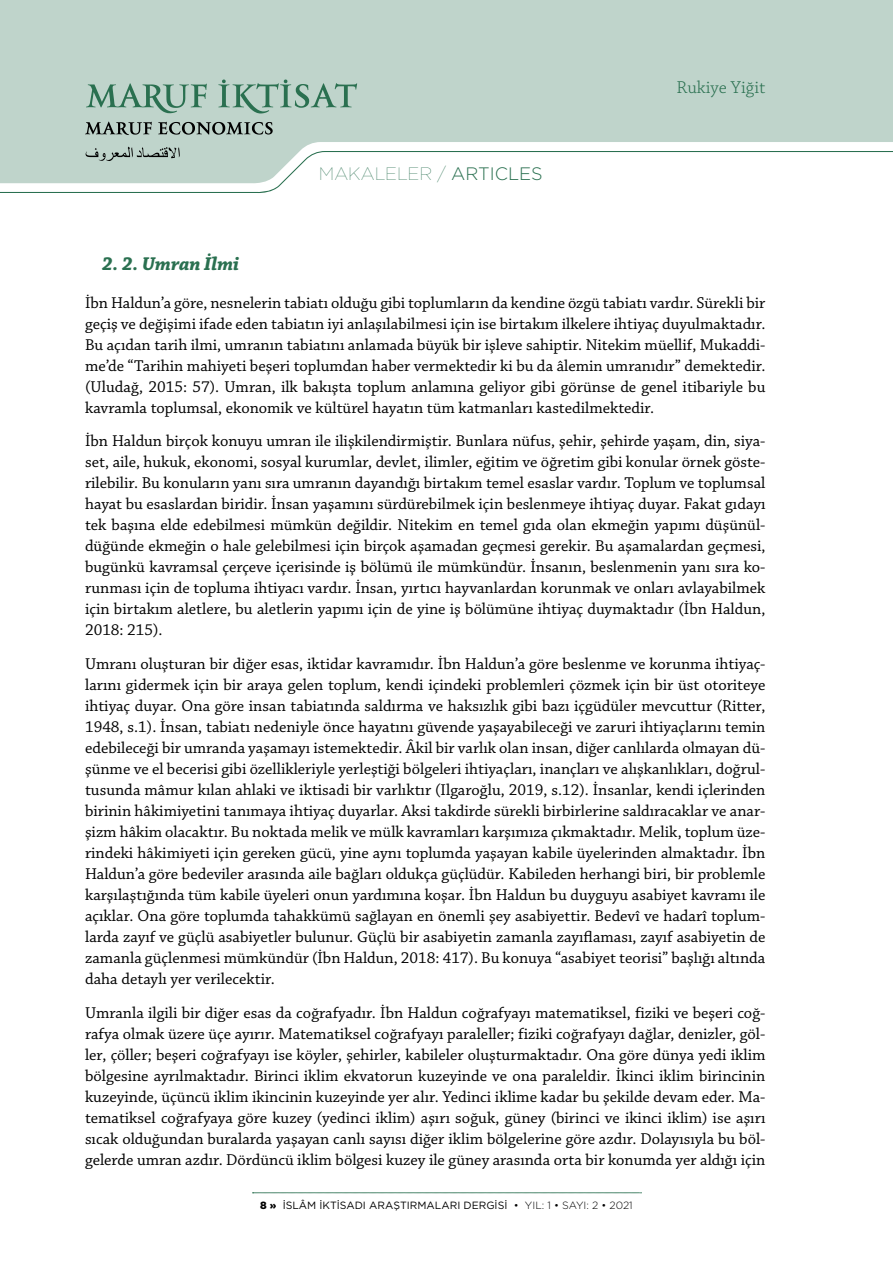
<style>
.page{position:relative;width:893px;height:1263px;background:#fff}
.page>*{position:absolute;margin:0;border:0;box-sizing:border-box;transform-origin:0 0}
.t1{font:italic 700 19.5px "Chaparral Pro";color:#2a7050}
.t2{font:18px "Gotham Thin Tr";color:#2a7050}
.t3{font:18px "Chaparral Pro Light Capt";color:#2a7050}
.t4{font:16.5px/21px "Chaparral Pro";color:#000;text-align:justify}
.t5{font:10.5px "Gotham Book Tr";color:#000}
.s1{font-family:"Gotham Light Tr"}
.s2{font-family:"Gotham Black Tr"}
</style>
<div class="page">
<div style="left:0;top:0;width:893px;height:146px;background:#bfd4cb"></div>
<svg style="left:252px;top:1192px;width:389px;height:1px"></svg>
<svg style="left:86px;top:83px;width:121px;height:30px;background:#97b9aa"></svg>
<svg style="left:218px;top:80px;width:139px;height:33px;background:#9dbdaf"></svg>
<svg style="left:85px;top:122px;width:67px;height:13px"></svg>
<svg style="left:158px;top:122px;width:115px;height:13px"></svg>
<svg style="left:0;top:146px;width:893px;height:47px"></svg>
<p class="t2" style="left:319px;top:165px;width:225px">MAKALELER / <span class="s1">ARTICLES</span></p>
<p class="t3" style="left:676px;top:77px;width:90px">Rukiye Yiğit</p>
<p class="t1" style="left:102px;top:252px;width:139px">2. 2. Umran İlmi</p>
<p class="t4" style="left:85px;top:292px;width:682px">İbn Haldun’a göre, nesnelerin tabiatı olduğu gibi toplumların da kendine özgü tabiatı vardır. Sürekli bir geçiş ve değişimi ifade eden tabiatın iyi anlaşılabilmesi için ise birtakım ilkelere ihtiyaç duyulmaktadır.<br>Bu açıdan tarih ilmi, umranın tabiatını anlamada büyük bir işleve sahiptir. Nitekim müellif, Mukaddi&shy;me’de “Tarihin mahiyeti beşeri toplumdan haber vermektedir ki bu da âlemin umranıdır” demektedir. (Uludağ, 2015: 57). Umran, ilk bakışta toplum anlamına geliyor gibi görünse de genel itibariyle bu kavramla toplumsal, ekonomik ve kültürel hayatın tüm katmanları kastedilmektedir.</p>
<p class="t4" style="left:85px;top:431px;width:682px">İbn Haldun birçok konuyu umran ile ilişkilendirmiştir. Bunlara nüfus, şehir, şehirde yaşam, din, siya&shy;set, aile, hukuk, ekonomi, sosyal kurumlar, devlet, ilimler, eğitim ve öğretim gibi konular örnek göste&shy;rilebilir. Bu konuların yanı sıra umranın dayandığı birtakım temel esaslar vardır. Toplum ve toplumsal hayat bu esaslardan biridir. İnsan yaşamını sürdürebilmek için beslenmeye ihtiyaç duyar. Fakat gıdayı tek başına elde edebilmesi mümkün değildir. Nitekim en temel gıda olan ekmeğin yapımı düşünül&shy;düğünde ekmeğin o hale gelebilmesi için birçok aşamadan geçmesi gerekir. Bu aşamalardan geçmesi, bugünkü kavramsal çerçeve içerisinde iş bölümü ile mümkündür. İnsanın, beslenmenin yanı sıra ko&shy;runması için de topluma ihtiyacı vardır. İnsan, yırtıcı hayvanlardan korunmak ve onları avlayabilmek için birtakım aletlere, bu aletlerin yapımı için de yine iş bölümüne ihtiyaç duymaktadır (İbn Haldun, 2018: 215).</p>
<p class="t4" style="left:85px;top:654px;width:682px">Umranı oluşturan bir diğer esas, iktidar kavramıdır. İbn Haldun’a göre beslenme ve korunma ihtiyaç&shy;larını gidermek için bir araya gelen toplum, kendi içindeki problemleri çözmek için bir üst otoriteye ihtiyaç duyar. Ona göre insan tabiatında saldırma ve haksızlık gibi bazı içgüdüler mevcuttur (Ritter, 1948, s.1). İnsan, tabiatı nedeniyle önce hayatını güvende yaşayabileceği ve zaruri ihtiyaçlarını temin edebileceği bir umranda yaşamayı istemektedir. Âkil bir varlık olan insan, diğer canlılarda olmayan dü&shy;şünme ve el becerisi gibi özellikleriyle yerleştiği bölgeleri ihtiyaçları, inançları ve alışkanlıkları, doğrul&shy;tusunda mâmur kılan ahlaki ve iktisadi bir varlıktır (Ilgaroğlu, 2019, s.12). İnsanlar, kendi içlerinden birinin hâkimiyetini tanımaya ihtiyaç duyarlar. Aksi takdirde sürekli birbirlerine saldıracaklar ve anar&shy;şizm hâkim olacaktır. Bu noktada melik ve mülk kavramları karşımıza çıkmaktadır. Melik, toplum üze&shy;rindeki hâkimiyeti için gereken gücü, yine aynı toplumda yaşayan kabile üyelerinden almaktadır. İbn Haldun’a göre bedeviler arasında aile bağları oldukça güçlüdür. Kabileden herhangi biri, bir problemle karşılaştığında tüm kabile üyeleri onun yardımına koşar. İbn Haldun bu duyguyu asabiyet kavramı ile açıklar. Ona göre toplumda tahakkümü sağlayan en önemli şey asabiyettir. Bedevî ve hadarî toplum&shy;larda zayıf ve güçlü asabiyetler bulunur. Güçlü bir asabiyetin zamanla zayıflaması, zayıf asabiyetin de zamanla güçlenmesi mümkündür (İbn Haldun, 2018: 417). Bu konuya “asabiyet teorisi” başlığı altında daha detaylı yer verilecektir.</p>
<p class="t4" style="left:85px;top:1003px;width:682px">Umranla ilgili bir diğer esas da coğrafyadır. İbn Haldun coğrafyayı matematiksel, fiziki ve beşeri coğ&shy;rafya olmak üzere üçe ayırır. Matematiksel coğrafyayı paraleller; fiziki coğrafyayı dağlar, denizler, göl&shy;ler, çöller; beşeri coğrafyayı ise köyler, şehirler, kabileler oluşturmaktadır. Ona göre dünya yedi iklim bölgesine ayrılmaktadır. Birinci iklim ekvatorun kuzeyinde ve ona paraleldir. İkinci iklim birincinin kuzeyinde, üçüncü iklim ikincinin kuzeyinde yer alır. Yedinci iklime kadar bu şekilde devam eder. Ma&shy;tematiksel coğrafyaya göre kuzey (yedinci iklim) aşırı soğuk, güney (birinci ve ikinci iklim) ise aşırı sıcak olduğundan buralarda yaşayan canlı sayısı diğer iklim bölgelerine göre azdır. Dolayısıyla bu böl&shy;gelerde umran azdır. Dördüncü iklim bölgesi kuzey ile güney arasında orta bir konumda yer aldığı için</p>
<p class="t5" style="left:260px;top:1200px;width:374px"><span class="s2">8 »</span> İSLÂM İKTİSADI ARAŞTIRMALARI DERGİSİ <span class="s1">• YIL: 1 • SAYI: 2 • 2021</span></p>
</div>
